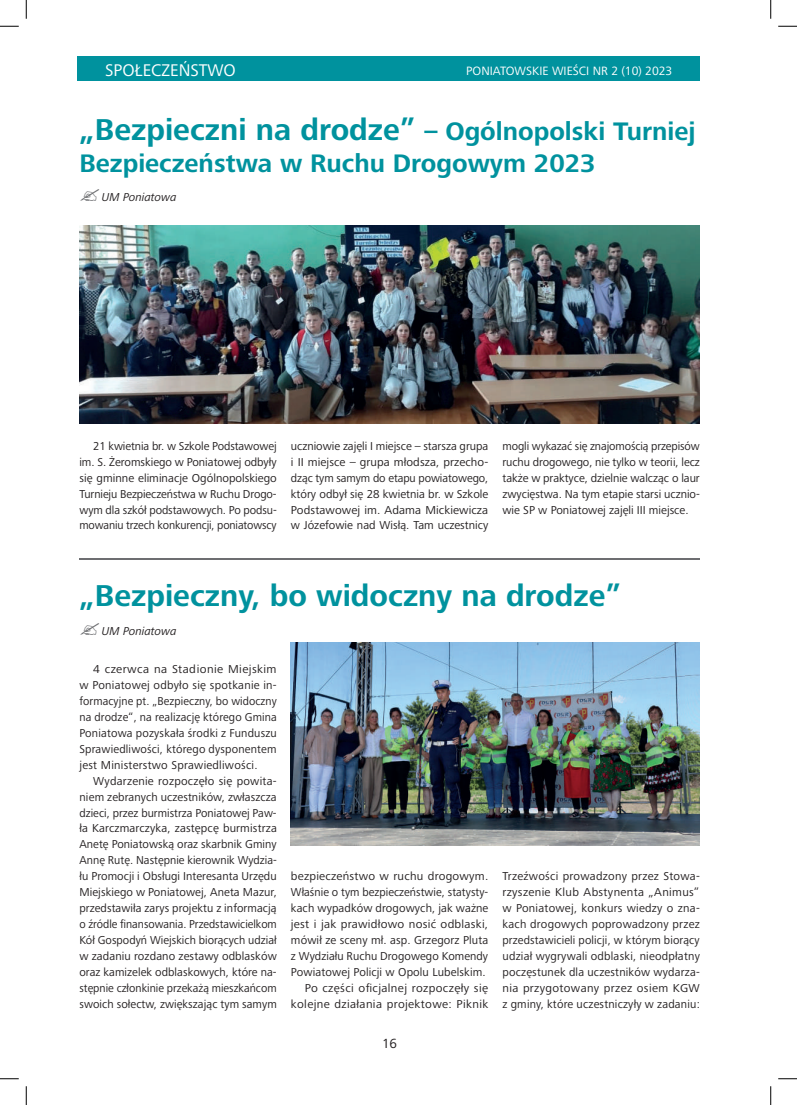
<style>
.page{position:relative;width:797px;height:1105px;background:#fff}
.page>*{position:absolute;margin:0;border:0;box-sizing:border-box;transform-origin:0 0}
.t1{font:700 31.25px "Frutiger Next";color:#00929e}
.t2{font:700 26.25px "Frutiger Next";color:#00929e}
.t3{font:17.5px "Frutiger Next";color:#fff}
.t4{font:13.75px "Frutiger Next";color:#231f20}
.t5{font:12.5px "Frutiger Next";color:#fff}
.t6{font:11.88px/16px "Frutiger Next";letter-spacing:.01em;color:#231f20;text-align:justify}
.t7{font:11.88px/16px "Frutiger Next";letter-spacing:.01em;color:#231f20;text-align:justify;scale:1.04 1}
.t8{font:italic 11.88px "Frutiger Next";color:#231f20}
.s1{font-size:26.25px}
</style>
<div class="page">
<img style="left:79px;top:226px;width:620px;height:197px">
<hr style="left:79px;top:558px;width:620px;height:2px;background:#6d6e71">
<img style="left:291px;top:642px;width:408px;height:204px">
<div style="left:78px;top:56px;width:621px;height:25px;background:#00929e"></div>
<svg style="left:0;top:25px;width:19px;height:2px"></svg>
<svg style="left:778px;top:25px;width:19px;height:2px"></svg>
<svg style="left:0;top:1078px;width:19px;height:1px"></svg>
<svg style="left:778px;top:1078px;width:19px;height:1px"></svg>
<svg style="left:25px;top:0;width:2px;height:19px"></svg>
<svg style="left:25px;top:1086px;width:2px;height:19px"></svg>
<svg style="left:770px;top:0;width:1px;height:19px"></svg>
<svg style="left:770px;top:1086px;width:1px;height:19px"></svg>
<h3 class="t3" style="left:105px;top:60px;width:132px">SPOŁECZEŃSTWO</h3>
<p class="t5" style="left:466px;top:63px;width:208px">PONIATOWSKIE WIEŚCI NR 2 (10) 2023</p>
<h1 class="t1" style="left:79px;top:112px;width:617px">„Bezpieczni na drodze” <span class="s1">– Ogólnopolski Turniej</span></h1>
<h2 class="t2" style="left:79px;top:149px;width:517px">Bezpieczeństwa w Ruchu Drogowym 2023</h2>
<p class="t8" style="left:102px;top:190px;width:76px">UM Poniatowa</p>
<p class="t6" style="left:79px;top:438px;width:199px;text-indent:14px">21 kwietnia br. w Szkole Podstawowej im. S. Żeromskiego w Poniatowej odbyły się gminne eliminacje Ogólnopolskiego Turnieju Bezpieczeństwa w Ruchu Drogo&shy;wym dla szkół podstawowych. Po podsu&shy;mowaniu trzech konkurencji, poniatowscy</p>
<p class="t6" style="left:291px;top:438px;width:199px">uczniowie zajęli I miejsce – starsza grupa i II miejsce – grupa młodsza, przecho&shy;dząc tym samym do etapu powiatowego, który odbył się 28 kwietnia br. w Szkole Podstawowej im. Adama Mickiewicza w Józefowie nad Wisłą. Tam uczestnicy</p>
<p class="t6" style="left:502px;top:438px;width:199px">mogli wykazać się znajomością przepisów ruchu drogowego, nie tylko w teorii, lecz także w praktyce, dzielnie walcząc o laur zwycięstwa. Na tym etapie starsi ucznio&shy;wie SP w Poniatowej zajęli III miejsce.</p>
<h1 class="t1" style="left:79px;top:578px;width:543px">„Bezpieczny, bo widoczny na drodze”</h1>
<p class="t8" style="left:102px;top:624px;width:76px">UM Poniatowa</p>
<p class="t7" style="left:79px;top:661px;width:191px;text-indent:14px">4 czerwca na Stadionie Miejskim w Poniatowej odbyło się spotkanie in&shy;formacyjne pt. „Bezpieczny, bo widoczny na drodze“, na realizację którego Gmina Poniatowa pozyskała środki z Funduszu Sprawiedliwości, którego dysponentem jest Ministerstwo Sprawiedliwości.</p>
<p class="t6" style="left:79px;top:773px;width:199px;text-indent:14px">Wydarzenie rozpoczęło się powita&shy;niem zebranych uczestników, zwłaszcza dzieci, przez burmistrza Poniatowej Paw&shy;ła Karczmarczyka, zastępcę burmistrza Anetę Poniatowską oraz skarbnik Gminy Annę Rutę. Następnie kierownik Wydzia&shy;łu Promocji i Obsługi Interesanta Urzędu Miejskiego w Poniatowej, Aneta Mazur, przedstawiła zarys projektu z informacją o źródle finansowania. Przedstawicielkom Kół Gospodyń Wiejskich biorących udział w zadaniu rozdano zestawy odblasków oraz kamizelek odblaskowych, które na&shy;stępnie członkinie przekażą mieszkańcom swoich sołectw, zwiększając tym samym</p>
<p class="t6" style="left:291px;top:868px;width:199px;text-align:right">bezpieczeństwo w ruchu drogowym.<br>Właśnie o tym bezpieczeństwie, statysty&shy;kach wypadków drogowych, jak ważne jest i jak prawidłowo nosić odblaski, mówił ze sceny mł. asp. Grzegorz Pluta z Wydziału Ruchu Drogowego Komendy Powiatowej Policji w Opolu Lubelskim.<br>Po części oficjalnej rozpoczęły się kolejne działania projektowe: Piknik</p>
<p class="t6" style="left:502px;top:868px;width:199px">Trzeźwości prowadzony przez Stowa&shy;rzyszenie Klub Abstynenta „Animus” w Poniatowej, konkurs wiedzy o zna&shy;kach drogowych poprowadzony przez przedstawicieli policji, w którym biorący udział wygrywali odblaski, nieodpłatny poczęstunek dla uczestników wydarza&shy;nia przygotowany przez osiem KGW z gminy, które uczestniczyły w zadaniu:</p>
<p class="t4" style="left:382px;top:1036px;width:16px">16</p>
</div>
